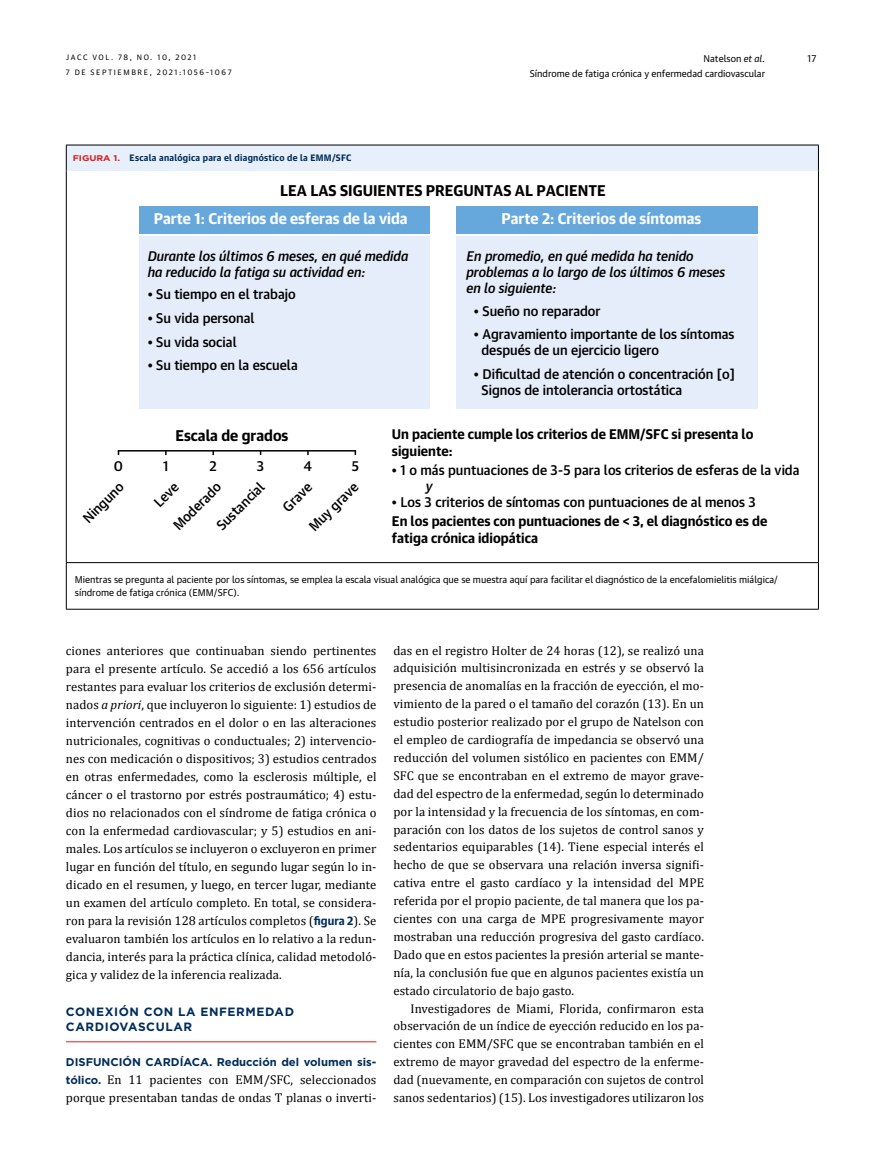
<style>
.page{position:relative;width:872px;height:1170px;background:#fff}
.page>*{position:absolute;margin:0;border:0;box-sizing:border-box;transform-origin:0 0}
.t1{font:700 15px "Guardian Text Sans";color:#fff}
.t2{font:700 15px "Guardian Text Sans";color:#000}
.t3{font:500 13.5px/16.2px "Guardian Text Sans";color:#000}
.t4{font:italic 500 13.5px/16.2px "Guardian Text Sans";color:#000}
.t5{font:700 13.5px/16.2px "Guardian Text Sans";color:#000}
.t6{font:12.75px/17.9px "Cambria";letter-spacing:.005em;color:#000;text-align:justify}
.t7{font:700 12px/15.1px "Gotham";letter-spacing:.05em;color:#002d5a}
.t8{font:700 11.25px "Gotham";color:#002d5a}
.t9{font:9.45px/13.5px "Guardian Text Sans";color:#000}
.t10{font:700 9px "Guardian Text Sans";letter-spacing:.03em;color:#002d5a}
.t11{font:7.5px "Guardian Text Sans";letter-spacing:.205em;color:#000}
.s1{font-style:italic}
.s2{font-family:"Gotham";font-size:8.25px;color:#db1e1f}
.s3{font-family:"Guardian Text Sans";font-weight:700;font-size:11.55px;color:#002d5a}
.s4{font-family:"Gotham";font-weight:700;font-size:11.25px;color:#002d5a}
</style>
<div class="page">
<hr style="left:66px;top:1041px;width:310px;height:1px;background:#db1e1f">
<div style="left:66px;top:145px;width:752px;height:25px;background:#e7effa"></div>
<hr style="left:66px;top:170px;width:1px;height:392px;background:#000">
<hr style="left:818px;top:170px;width:1px;height:392px;background:#000">
<hr style="left:66px;top:562px;width:753px;height:1px;background:#000">
<hr style="left:66px;top:563px;width:1px;height:45px;background:#000">
<hr style="left:818px;top:563px;width:1px;height:45px;background:#000">
<hr style="left:66px;top:608px;width:753px;height:1px;background:#000">
<svg style="left:66px;top:146px;width:1px;height:24px"></svg>
<hr style="left:66px;top:145px;width:753px;height:1px;background:#000">
<svg style="left:818px;top:145px;width:1px;height:25px"></svg>
<div style="left:139px;top:236px;width:290px;height:173px;background:#e4edf9"></div>
<div style="left:139px;top:206px;width:290px;height:28px;background:#66a8dc"></div>
<div style="left:457px;top:206px;width:301px;height:28px;background:#66a8dc"></div>
<div style="left:457px;top:236px;width:301px;height:173px;background:#e4edf9"></div>
<hr style="left:118px;top:450px;width:237px;height:1px;background:#000">
<p class="t11" style="left:66px;top:54px;width:132px">JACC VOL. 78, NO. 10, 2021</p>
<p class="t9" style="left:703px;top:52px;width:63px">Natelson <span class="s1">et al.</span></p>
<p class="t9" style="left:807px;top:52px;width:10px">17</p>
<p class="t11" style="left:66px;top:69px;width:167px">7 DE SEPTIEMBRE, 2021:1056–1067</p>
<p class="t9" style="left:530px;top:67px;width:237px">Síndrome de fatiga crónica y enfermedad cardiovascular</p>
<p class="t10" style="left:73px;top:154px;width:280px"><span class="s2">FIGURA 1.</span> Escala analógica para el diagnóstico de la EMM/SFC</p>
<p class="t2" style="left:280px;top:184px;width:327px">LEA LAS SIGUIENTES PREGUNTAS AL PACIENTE</p>
<p class="t1" style="left:501px;top:212px;width:201px">Parte 2: Criterios de síntomas</p>
<p class="t4" style="left:148px;top:249px;width:262px">Durante los últimos 6 meses, en qué medida ha reducido la fatiga su actividad en:</p>
<p class="t3" style="left:148px;top:287px;width:150px">• Su tiempo en el trabajo</p>
<p class="t3" style="left:148px;top:311px;width:108px">• Su vida personal</p>
<p class="t3" style="left:148px;top:335px;width:91px">• Su vida social</p>
<p class="t3" style="left:148px;top:358px;width:152px">• Su tiempo en la escuela</p>
<p class="t1" style="left:154px;top:212px;width:255px">Parte 1: Criterios de esferas de la vida</p>
<p class="t4" style="left:466px;top:249px;width:260px">En promedio, en qué medida ha tenido problemas a lo largo de los últimos 6 meses en lo siguiente:</p>
<p class="t3" style="left:474px;top:303px;width:128px">• Sueño no reparador</p>
<p class="t3" style="left:481px;top:327px;width:254px;text-indent:-8px">• Agravamiento importante de los síntomas después de un ejercicio ligero</p>
<p class="t3" style="left:481px;top:367px;width:255px;text-indent:-8px">• Dificultad de atención o concentración [o]<br>Signos de intolerancia ortostática</p>
<p class="t5" style="left:392px;top:427px;width:363px">Un paciente cumple los criterios de EMM/SFC si presenta lo siguiente:</p>
<p class="t3" style="left:392px;top:462px;width:409px">• 1 o más puntuaciones de 3-5 para los criterios de esferas de la vida</p>
<p class="t4" style="left:426px;top:479px;width:8px">y</p>
<p class="t3" style="left:392px;top:495px;width:365px">• Los 3 criterios de síntomas con puntuaciones de al menos 3</p>
<p class="t5" style="left:392px;top:514px;width:377px">En los pacientes con puntuaciones de &lt; 3, el diagnóstico es de fatiga crónica idiopática</p>
<p class="t9" style="left:75px;top:573px;width:704px">Mientras se pregunta al paciente por los síntomas, se emplea la escala visual analógica que se muestra aquí para facilitar el diagnóstico de la encefalomielitis miálgica/ síndrome de fatiga crónica (EMM/SFC).</p>
<p class="t2" style="left:175px;top:429px;width:115px">Escala de grados</p>
<p class="t3" style="left:114px;top:459px;width:11px">0</p>
<p class="t3" style="left:163px;top:459px;width:7px">1</p>
<p class="t3" style="left:151px;top:499px;width:30px;rotate:-45deg">Leve</p>
<p class="t3" style="left:209px;top:459px;width:9px">2</p>
<p class="t3" style="left:257px;top:459px;width:9px">3</p>
<p class="t3" style="left:304px;top:459px;width:10px">4</p>
<p class="t3" style="left:352px;top:459px;width:9px">5</p>
<p class="t3" style="left:214px;top:522px;width:62px;rotate:-45deg">Sustancial</p>
<p class="t3" style="left:280px;top:504px;width:37px;rotate:-45deg">Grave</p>
<p class="t3" style="left:306px;top:524px;width:64px;rotate:-45deg">Muy grave</p>
<p class="t3" style="left:80px;top:515px;width:53px;rotate:-45deg">Ninguno</p>
<p class="t3" style="left:171px;top:522px;width:63px;rotate:-45deg">Moderado</p>
<p class="t6" style="left:66px;top:642px;width:312px">ciones anteriores que continuaban siendo pertinentes para el presente artículo. Se accedió a los 656 artículos restantes para evaluar los criterios de exclusión determi&shy;nados <span class="s1">a priori</span>, que incluyeron lo siguiente: 1) estudios de intervención centrados en el dolor o en las alteraciones nutricionales, cognitivas o conductuales; 2) intervencio&shy;nes con medicación o dispositivos; 3) estudios centrados en otras enfermedades, como la esclerosis múltiple, el cáncer o el trastorno por estrés postraumático; 4) estu&shy;dios no relacionados con el síndrome de fatiga crónica o con la enfermedad cardiovascular; y 5) estudios en ani&shy;males. Los artículos se incluyeron o excluyeron en primer lugar en función del título, en segundo lugar según lo in&shy;dicado en el resumen, y luego, en tercer lugar, mediante un examen del artículo completo. En total, se considera&shy;ron para la revisión 128 artículos completos (<span class="s3">figura 2</span>). Se evaluaron también los artículos en lo relativo a la redun&shy;dancia, interés para la práctica clínica, calidad metodoló&shy;gica y validez de la inferencia realizada.</p>
<p class="t7" style="left:66px;top:1003px;width:230px">CONEXIÓN CON LA ENFERMEDAD<br>CARDIOVASCULAR</p>
<p class="t8" style="left:66px;top:1055px;width:312px">DISFUNCIÓN CARDÍACA. Reducción del volumen sis-</p>
<p class="t6" style="left:66px;top:1071px;width:312px"><span class="s4">tólico.</span> En 11 pacientes con EMM/SFC, seleccionados porque presentaban tandas de ondas T planas o inverti-</p>
<p class="t6" style="left:393px;top:642px;width:312px">das en el registro Holter de 24 horas (12), se realizó una adqui sición multisincronizada en estrés y se observó la presencia de anomalías en la fracción de eyección, el mo&shy;vimiento de la pared o el tamaño del corazón (13). En un estudio posterior realizado por el grupo de Natelson con el empleo de cardiografía de impedancia se observó una reducción del volumen sistólico en pacientes con EMM/ SFC que se encontraban en el extremo de mayor grave&shy;dad del espectro de la enfermedad, según lo determinado por la intensidad y la frecuencia de los síntomas, en com&shy;paración con los datos de los sujetos de control sanos y sedentarios equiparables (14). Tiene especial interés el hecho de que se observara una relación inversa signifi&shy;cativa entre el gasto cardíaco y la intensidad del MPE referida por el propio paciente, de tal manera que los pa&shy;cientes con una carga de MPE progresivamente mayor mostraban una reducción progresiva del gasto cardíaco.<br>Dado que en estos pacientes la presión arterial se mante&shy;nía, la conclusión fue que en algunos pacientes existía un estado circulatorio de bajo gasto.</p>
<p class="t6" style="left:393px;top:999px;width:312px;text-indent:17px">Investigadores de Miami, Florida, confirmaron esta observación de un índice de eyección reducido en los pa&shy;cientes con EMM/SFC que se encontraban también en el extremo de mayor gravedad del espectro de la enferme&shy;dad (nuevamente, en comparación con sujetos de control sanos sedentarios) (15). Los investigadores utilizaron los</p>
</div>
